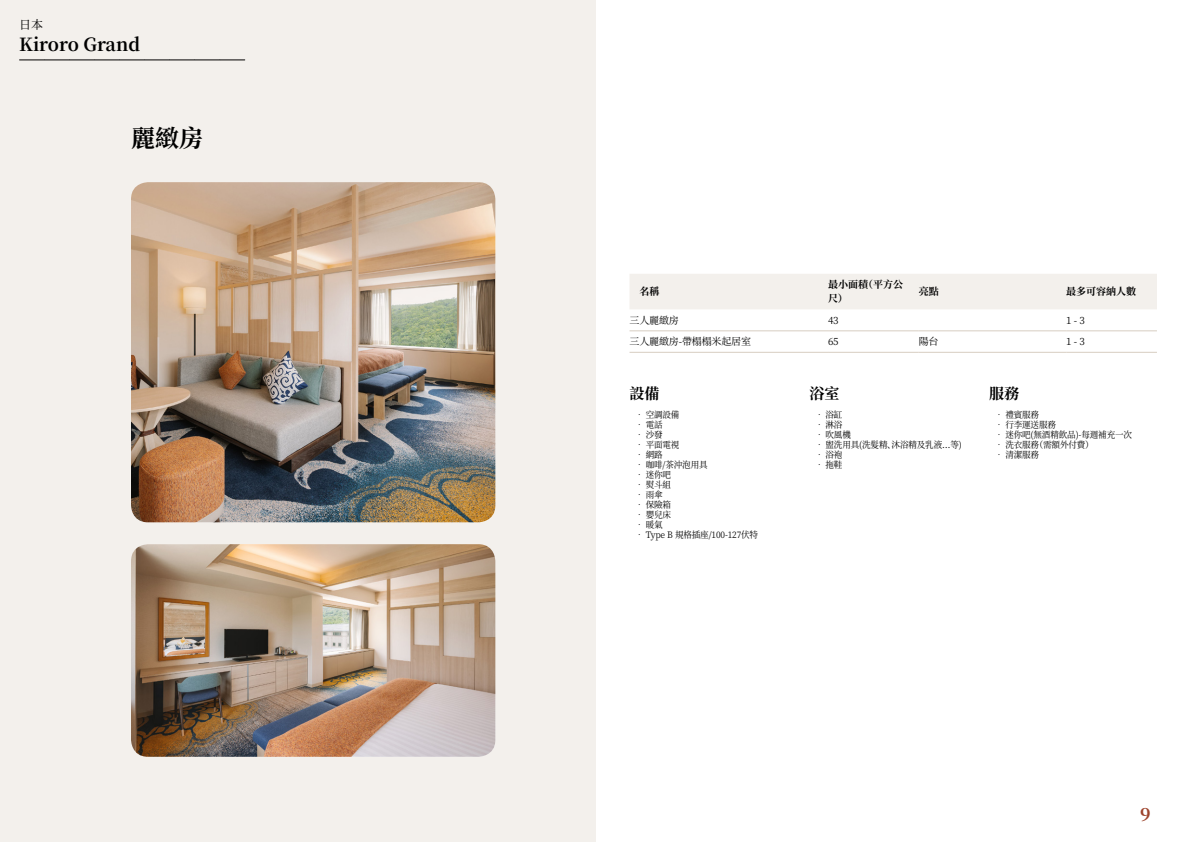
<style>
.page{position:relative;width:1191px;height:842px;background:#fff}
.page>*{position:absolute;margin:0;border:0;box-sizing:border-box;transform-origin:0 0}
.t1{font:700 24px "Noto Serif SC";color:#000}
.t2{font:700 18px "Noto Serif SC";color:#000}
.t3{font:700 18px "Noto Serif SC";color:#9d432c}
.t4{font:700 15px "Noto Serif SC";color:#000}
.t5{font:12px "Noto Serif SC";color:#000}
.t6{font:10px "Noto Serif SC";letter-spacing:-.015em;color:#000}
.t7{font:700 10px/14px "Noto Serif SC";color:#000}
.t8{font:9px "Noto Serif SC";letter-spacing:-.015em;color:#000;scale:.95 1}
</style>
<div class="page">
<div style="left:0;top:0;width:595px;height:842px;background:#f3f0ec"></div>
<img style="left:131px;top:182px;width:364px;height:340px">
<img style="left:131px;top:544px;width:364px;height:213px">
<svg style="left:20px;top:60px;width:225px;height:1px"></svg>
<div style="left:630px;top:274px;width:527px;height:35px;background:#f3f0ec"></div>
<hr style="left:629px;top:330px;width:199px;height:1px;background:#d7cdc1">
<hr style="left:828px;top:330px;width:90px;height:1px;background:#d7cdc1">
<hr style="left:918px;top:330px;width:148px;height:1px;background:#d7cdc1">
<hr style="left:1066px;top:330px;width:91px;height:1px;background:#d7cdc1">
<hr style="left:629px;top:352px;width:199px;height:1px;background:#d7cdc1">
<hr style="left:828px;top:352px;width:90px;height:1px;background:#d7cdc1">
<hr style="left:918px;top:352px;width:148px;height:1px;background:#d7cdc1">
<hr style="left:1066px;top:352px;width:91px;height:1px;background:#d7cdc1">
<h3 class="t5" style="left:19px;top:17px;width:25px">日本</h3>
<h2 class="t2" style="left:19px;top:34px;width:122px">Kiroro Grand</h2>
<h1 class="t1" style="left:131px;top:124px;width:73px">麗緻房</h1>
<p class="t7" style="left:639px;top:285px;width:21px">名稱</p>
<p class="t7" style="left:828px;top:278px;width:76px">最小面積（平方公尺）</p>
<p class="t7" style="left:918px;top:285px;width:21px">亮點</p>
<p class="t7" style="left:1066px;top:285px;width:71px">最多可容納人數</p>
<p class="t6" style="left:629px;top:314px;width:51px">三人麗緻房</p>
<p class="t6" style="left:828px;top:314px;width:12px">43</p>
<p class="t6" style="left:1066px;top:314px;width:20px">1 - 3</p>
<p class="t6" style="left:629px;top:336px;width:123px">三人麗緻房-帶榻榻米起居室</p>
<p class="t6" style="left:828px;top:336px;width:12px">65</p>
<p class="t6" style="left:918px;top:336px;width:21px">陽台</p>
<p class="t6" style="left:1066px;top:336px;width:20px">1 - 3</p>
<h3 class="t4" style="left:629px;top:385px;width:31px">設備</h3>
<p class="t8" style="left:635px;top:409px;width:48px">• 空調設備</p>
<p class="t8" style="left:635px;top:419px;width:30px">• 電話</p>
<p class="t8" style="left:635px;top:429px;width:30px">• 沙發</p>
<p class="t8" style="left:635px;top:439px;width:48px">• 平面電視</p>
<p class="t8" style="left:635px;top:449px;width:30px">• 網路</p>
<p class="t8" style="left:635px;top:459px;width:78px">• 咖啡/茶沖泡用具</p>
<p class="t8" style="left:635px;top:469px;width:39px">• 迷你吧</p>
<p class="t8" style="left:635px;top:479px;width:39px">• 熨斗組</p>
<p class="t8" style="left:635px;top:489px;width:30px">• 雨傘</p>
<p class="t8" style="left:635px;top:499px;width:39px">• 保險箱</p>
<p class="t8" style="left:635px;top:509px;width:39px">• 嬰兒床</p>
<p class="t8" style="left:635px;top:519px;width:30px">• 暖氣</p>
<p class="t8" style="left:635px;top:529px;width:131px">• Type B 規格插座/100-127伏特</p>
<h3 class="t4" style="left:809px;top:385px;width:31px">浴室</h3>
<p class="t8" style="left:815px;top:409px;width:30px">• 浴缸</p>
<p class="t8" style="left:815px;top:419px;width:30px">• 淋浴</p>
<p class="t8" style="left:815px;top:429px;width:39px">• 吹風機</p>
<p class="t8" style="left:815px;top:439px;width:156px">• 盥洗用具(洗髮精、沐浴精及乳液…等)</p>
<p class="t8" style="left:815px;top:449px;width:30px">• 浴袍</p>
<p class="t8" style="left:815px;top:459px;width:30px">• 拖鞋</p>
<h3 class="t4" style="left:989px;top:385px;width:31px">服務</h3>
<p class="t8" style="left:994px;top:409px;width:48px">• 禮賓服務</p>
<p class="t8" style="left:994px;top:419px;width:66px">• 行李運送服務</p>
<p class="t8" style="left:994px;top:429px;width:146px">• 迷你吧(無酒精飲品)-每週補充一次</p>
<p class="t8" style="left:994px;top:439px;width:105px">• 洗衣服務（需額外付費）</p>
<p class="t8" style="left:994px;top:449px;width:48px">• 清潔服務</p>
<h2 class="t3" style="left:1140px;top:804px;width:12px">9</h2>
</div>
